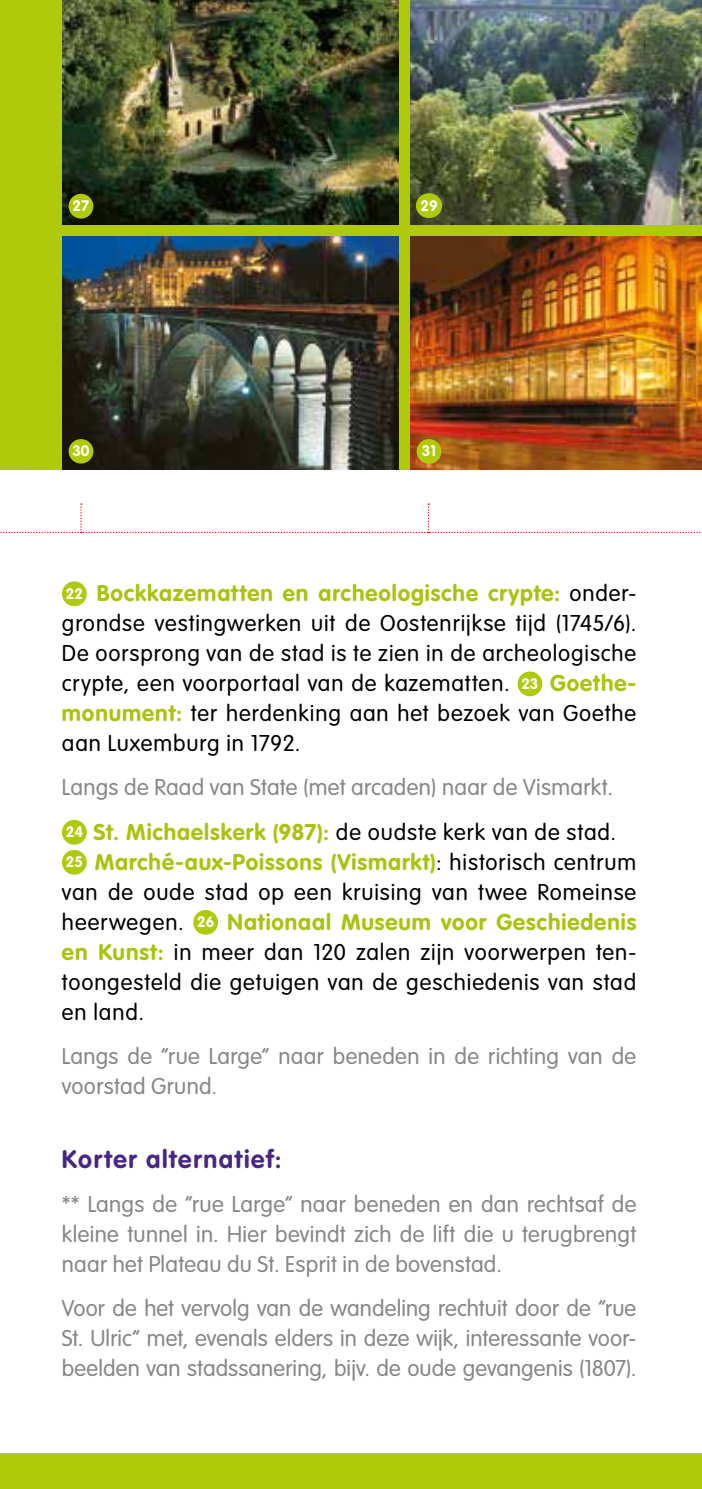
<style>
.page{position:relative;width:702px;height:1489px;background:#fff}
.page>*{position:absolute;margin:0;border:0;box-sizing:border-box;transform-origin:0 0}
.t1{font:700 25px "VAG Rounded Std";letter-spacing:.065em;color:#482683}
.t2{font:300 22.5px/30px "VAG Rounded Std";letter-spacing:.04em;color:#000;text-align:justify}
.t3{font:300 22.5px/30px "VAG Rounded Std";letter-spacing:.015em;color:#878787}
.t4{font:700 15px "VAG Rounded Std";color:#fff}
.s1{font-weight:700;font-size:15px;color:#fff}
.s2{font-weight:700;color:#a9c30c}
.s3{color:#000}
</style>
<div class="page">
<div style="left:0;top:1453px;width:702px;height:35px;background:#afca0b"></div>
<svg style="left:0;top:503px;width:702px;height:30px"></svg>
<div style="left:0;top:0;width:702px;height:469px;background:#afca0b"></div>
<img style="left:63px;top:236px;width:335px;height:233px">
<img style="left:410px;top:236px;width:292px;height:233px">
<img style="left:63px;top:0;width:335px;height:224px">
<img style="left:410px;top:0;width:292px;height:224px">
<div style="left:69px;top:194px;width:24px;height:25px;background:#afca0b;border-radius:50%"></div>
<div style="left:416px;top:193px;width:26px;height:25px;background:#afca0b;border-radius:50%"></div>
<div style="left:416px;top:439px;width:25px;height:25px;background:#afca0b;border-radius:50%"></div>
<div style="left:69px;top:439px;width:24px;height:24px;background:#afca0b;border-radius:50%"></div>
<div style="left:62px;top:581px;width:25px;height:25px;background:#afca0b;border-radius:50%"></div>
<div style="left:517px;top:671px;width:25px;height:25px;background:#afca0b;border-radius:50%"></div>
<div style="left:62px;top:819px;width:25px;height:25px;background:#afca0b;border-radius:50%"></div>
<div style="left:62px;top:849px;width:25px;height:25px;background:#afca0b;border-radius:50%"></div>
<div style="left:193px;top:909px;width:25px;height:25px;background:#afca0b;border-radius:50%"></div>
<p class="t4" style="left:73px;top:197px;width:18px">27</p>
<p class="t4" style="left:420px;top:196px;width:19px">29</p>
<p class="t4" style="left:72px;top:442px;width:19px">30</p>
<p class="t4" style="left:422px;top:442px;width:16px">31</p>
<p class="t2" style="left:62px;top:579px;width:576px"><span class="s1">22</span> <span class="s2">Bockkazematten en archeologische crypte:</span> onder&shy;grondse vestingwerken uit de Oostenrijkse tijd (1745/6).<br>De oorsprong van de stad is te zien in de archeologische crypte, een voorportaal van de kazematten. <span class="s1">23</span> <span class="s2">Goethe&shy;monument:</span> ter herdenking aan het bezoek van Goethe aan Luxemburg in 1792.</p>
<p class="t3" style="left:62px;top:766px;width:555px;line-height:44.2px">Langs de Raad van State (met arcaden) naar de Vismarkt.<br><span class="s1">24</span> <span class="s2">St. Michaelskerk (987):</span> <span class="s3">de oudste kerk van de stad.</span></p>
<p class="t2" style="left:62px;top:847px;width:576px"><span class="s1">25</span> <span class="s2">Marché-aux-Poissons (Vismarkt)</span>: historisch centrum van de oude stad op een kruising van twee Romeinse heerwegen. <span class="s1">26</span> <span class="s2">Nationaal Museum voor Geschiedenis en Kunst:</span> in meer dan 120 zalen zijn voorwerpen ten&shy;toongesteld die getuigen van de geschiedenis van stad en land.</p>
<p class="t3" style="left:62px;top:1041px;width:576px">Langs de “rue Large” naar beneden in de richting van de voorstad Grund.</p>
<p class="t1" style="left:62px;top:1144px;width:221px">Korter alternatief:</p>
<p class="t3" style="left:62px;top:1190px;width:576px;text-align:justify">** Langs de “rue Large” naar beneden en dan rechtsaf de kleine tunnel in. Hier bevindt zich de lift die u terugbrengt naar het Plateau du St. Esprit in de bovenstad.</p>
<p class="t3" style="left:62px;top:1294px;width:576px;text-align:justify">Voor de het vervolg van de wandeling rechtuit door de “rue St. Ulric” met, evenals elders in deze wijk, interessante voor&shy;beelden van stadssanering, bijv. de oude gevangenis (1807).</p>
</div>
